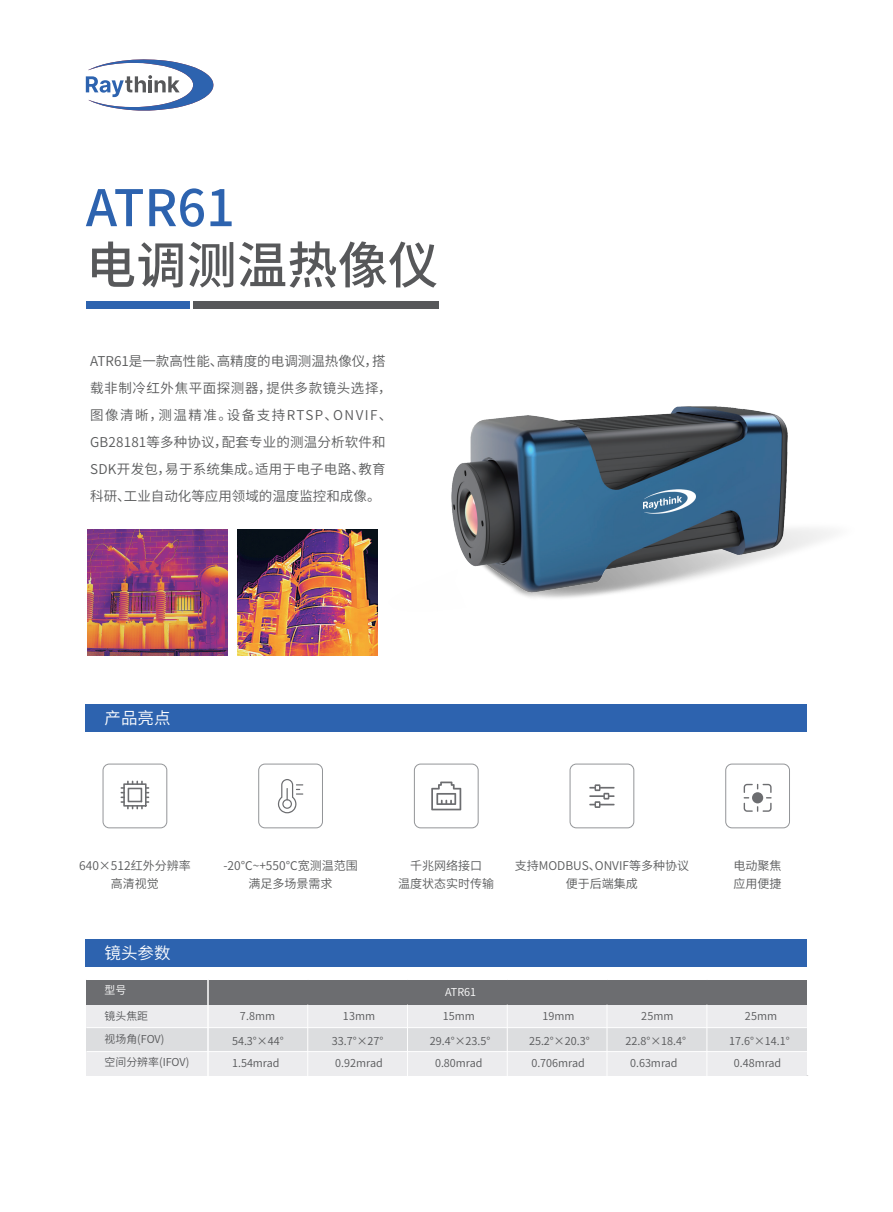
<style>
.page{position:relative;width:893px;height:1212px;background:#fff}
.page>*{position:absolute;margin:0;border:0;box-sizing:border-box;transform-origin:0 0}
.t1{font:500 50.4px "Source Han Sans CN";color:#57585a}
.t2{font:500 50.4px "Source Han Sans CN";color:#2d63af}
.t3{font:16.5px "Source Han Sans CN";color:#fff}
.t4{font:13.5px/27px "Source Han Sans CN";letter-spacing:.015em;color:#595a5b}
.t5{font:12px/18px "Source Han Sans CN";color:#595a5b;text-align:center}
.t6{font:10.95px/23.2px "Source Han Sans CN";color:#57585a;text-align:center}
.t7{font:10.95px "Source Han Sans CN";color:#fff}
</style>
<div class="page">
<div style="left:86px;top:704px;width:721px;height:28px;background:#2d63af"></div>
<svg style="left:86px;top:59px;width:128px;height:52px"></svg>
<div style="left:86px;top:939px;width:721px;height:28px;background:#2d63af"></div>
<img style="left:370px;top:301px;width:462px;height:355px">
<img style="left:388px;top:406px;width:399px;height:206px">
<img style="left:644px;top:489px;width:51px;height:25px">
<div style="left:86px;top:1003px;width:721px;height:24px;background:#ececee"></div>
<div style="left:86px;top:1027px;width:721px;height:24px;background:#dcdddf"></div>
<div style="left:86px;top:1051px;width:721px;height:24px;background:#ececee"></div>
<div style="left:86px;top:980px;width:721px;height:24px;background:#6c6d70"></div>
<hr style="left:86px;top:1027px;width:721px;height:1px;background:#fff">
<hr style="left:86px;top:1051px;width:721px;height:1px;background:#fff">
<hr style="left:307px;top:1004px;width:1px;height:72px;background:#fff">
<hr style="left:407px;top:1004px;width:1px;height:72px;background:#fff">
<hr style="left:507px;top:1004px;width:1px;height:72px;background:#fff">
<hr style="left:607px;top:1004px;width:1px;height:72px;background:#fff">
<hr style="left:707px;top:1004px;width:1px;height:72px;background:#fff">
<hr style="left:207px;top:980px;width:2px;height:96px;background:#fff">
<div style="left:103px;top:764px;width:64px;height:64px;border:1px solid #939598;border-radius:6px"></div>
<svg style="left:121px;top:780px;width:28px;height:29px"></svg>
<div style="left:259px;top:764px;width:64px;height:64px;border:1px solid #939598;border-radius:6px"></div>
<div style="left:414px;top:764px;width:64px;height:64px;border:1px solid #939598;border-radius:6px"></div>
<svg style="left:278px;top:779px;width:25px;height:34px"></svg>
<div style="left:570px;top:764px;width:64px;height:64px;border:1px solid #939598;border-radius:6px"></div>
<svg style="left:589px;top:784px;width:26px;height:24px"></svg>
<div style="left:725px;top:764px;width:65px;height:64px;border:1px solid #939598;border-radius:6px"></div>
<svg style="left:744px;top:784px;width:28px;height:28px"></svg>
<svg style="left:431px;top:781px;width:30px;height:29px"></svg>
<img style="left:87px;top:530px;width:140px;height:126px">
<img style="left:237px;top:530px;width:140px;height:126px">
<div style="left:87px;top:302px;width:103px;height:7px;background:#2d63af"></div>
<div style="left:193px;top:302px;width:245px;height:7px;background:#57585a"></div>
<h1 class="t2" style="left:86px;top:179px;width:151px">ATR61</h1>
<h1 class="t1" style="left:86px;top:237px;width:354px">电调测温热像仪</h1>
<p class="t4" style="left:90px;top:348px;width:304px">ATR61是一款高性能、高精度的电调测温热像仪，搭载非制冷红外焦平面探测器，提供多款镜头选择，图像清晰，测温精准。设备支持RTSP、ONVIF、<br>GB28181等多种协议，配套专业的测温分析软件和<br>SDK开发包，易于系统集成。适用于电子电路、教育科研、工业自动化等应用领域的温度监控和成像。</p>
<h2 class="t3" style="left:105px;top:709px;width:67px">产品亮点</h2>
<p class="t5" style="left:79px;top:857px;width:113px">640×512红外分辨率高清视觉</p>
<p class="t5" style="left:223px;top:857px;width:136px">-20℃~+550℃宽测温范围满足多场景需求</p>
<p class="t5" style="left:398px;top:857px;width:97px">千兆网络接口<br>温度状态实时传输</p>
<p class="t5" style="left:515px;top:857px;width:176px">支持MODBUS、ONVIF等多种协议便于后端集成</p>
<p class="t5" style="left:734px;top:857px;width:50px;text-align:left">电动聚焦应用便捷</p>
<h2 class="t3" style="left:105px;top:944px;width:67px">镜头参数</h2>
<p class="t7" style="left:105px;top:984px;width:23px">型号</p>
<p class="t6" style="left:105px;top:1004px;width:86px;text-align:left">镜头焦距<br>视场角(FOV)<br>空间分辨率(IFOV)</p>
<p class="t6" style="left:240px;top:1005px;width:37px">7.8mm</p>
<p class="t6" style="left:343px;top:1005px;width:34px">13mm</p>
<p class="t6" style="left:443px;top:1005px;width:34px">15mm</p>
<p class="t6" style="left:542px;top:1005px;width:34px">19mm</p>
<p class="t7" style="left:445px;top:986px;width:33px">ATR61</p>
<p class="t6" style="left:232px;top:1030px;width:53px">54.3°×44°</p>
<p class="t6" style="left:332px;top:1030px;width:53px">33.7°×27°</p>
<p class="t6" style="left:430px;top:1030px;width:62px">29.4°×23.5°</p>
<p class="t6" style="left:529px;top:1030px;width:62px">25.2°×20.3°</p>
<p class="t6" style="left:232px;top:1052px;width:49px">1.54mrad</p>
<p class="t6" style="left:335px;top:1052px;width:49px">0.92mrad</p>
<p class="t6" style="left:435px;top:1052px;width:49px">0.80mrad</p>
<p class="t6" style="left:531px;top:1052px;width:55px">0.706mrad</p>
<p class="t6" style="left:641px;top:1005px;width:34px">25mm</p>
<p class="t6" style="left:625px;top:1030px;width:62px;line-height:22px">22.8°×18.4°<br>0.63mrad</p>
<p class="t6" style="left:745px;top:1005px;width:34px">25mm</p>
<p class="t6" style="left:729px;top:1030px;width:62px;line-height:22px">17.6°×14.1°<br>0.48mrad</p>
</div>
